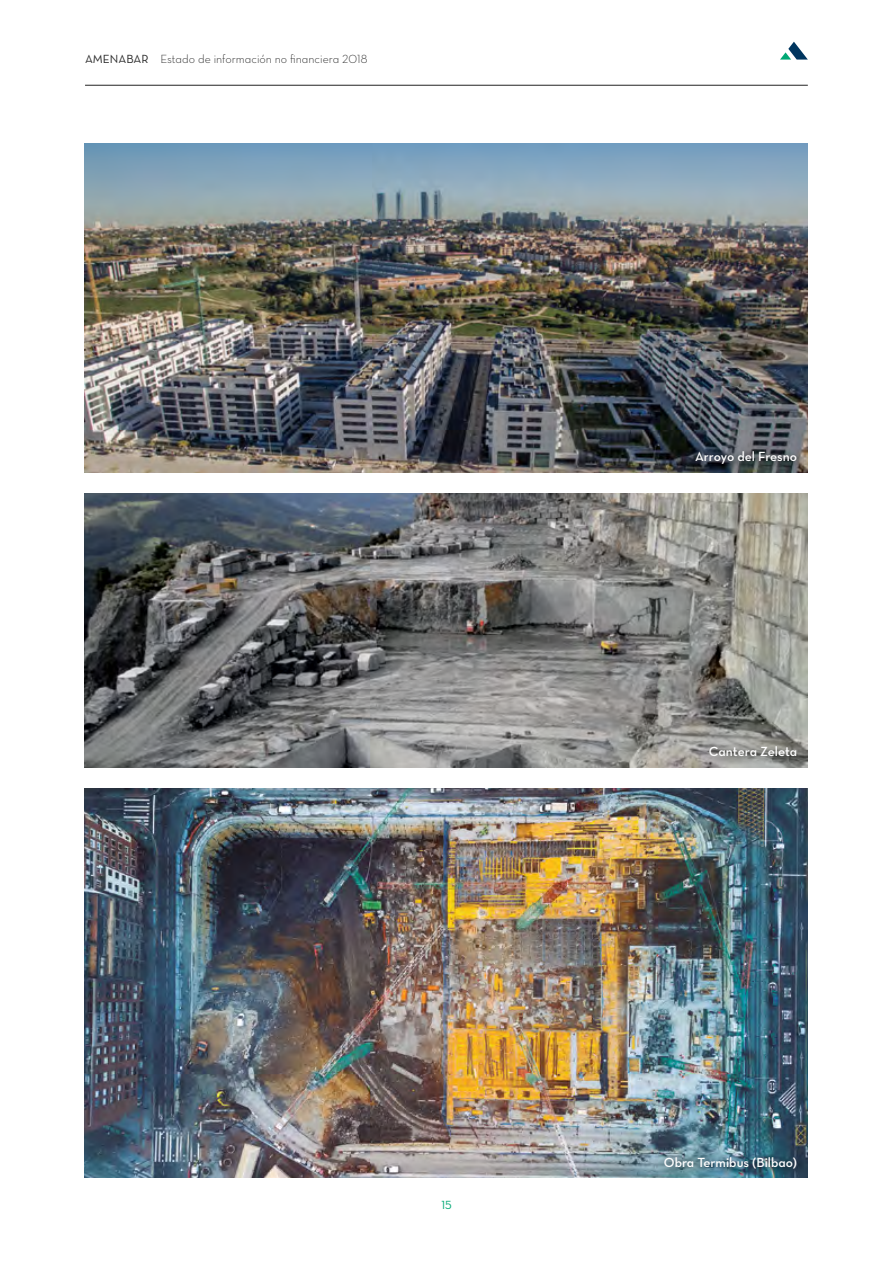
<style>
.page{position:relative;width:893px;height:1263px;background:#fff}
.page>*{position:absolute;margin:0;border:0;box-sizing:border-box;transform-origin:0 0}
.t1{font:13.5px "Neutra Text Demi Alt";color:#fff}
.t2{font:12px "Neutra Text Light Alt";color:#242424}
.t3{font:12px "Neutra Text Book Alt";color:#00a874}
.s1{font-family:"Neutra Text Book Alt"}
</style>
<div class="page">
<hr style="left:85px;top:85px;width:723px;height:1px;background:#242424">
<svg style="left:780px;top:42px;width:28px;height:18px"></svg>
<img style="left:84px;top:144px;width:724px;height:328px">
<img style="left:84px;top:788px;width:724px;height:390px">
<img style="left:84px;top:493px;width:724px;height:274px">
<div style="left:688px;top:443px;width:116px;height:29px;background:#000;opacity:.75"></div>
<div style="left:700px;top:739px;width:104px;height:25px;background:#000;opacity:.75"></div>
<div style="left:655px;top:1149px;width:149px;height:27px;background:#000;opacity:.75"></div>
<p class="t2" style="left:85px;top:52px;width:284px"><span class="s1">AMENABAR</span> Estado de información no financiera 2018</p>
<p class="t3" style="left:441px;top:1198px;width:12px">15</p>
<p class="t1" style="left:695px;top:448px;width:104px">Arroyo del Fresno</p>
<p class="t1" style="left:709px;top:743px;width:90px">Cantera Zeleta</p>
<p class="t1" style="left:664px;top:1154px;width:135px">Obra Termibus (Bilbao)</p>
</div>
